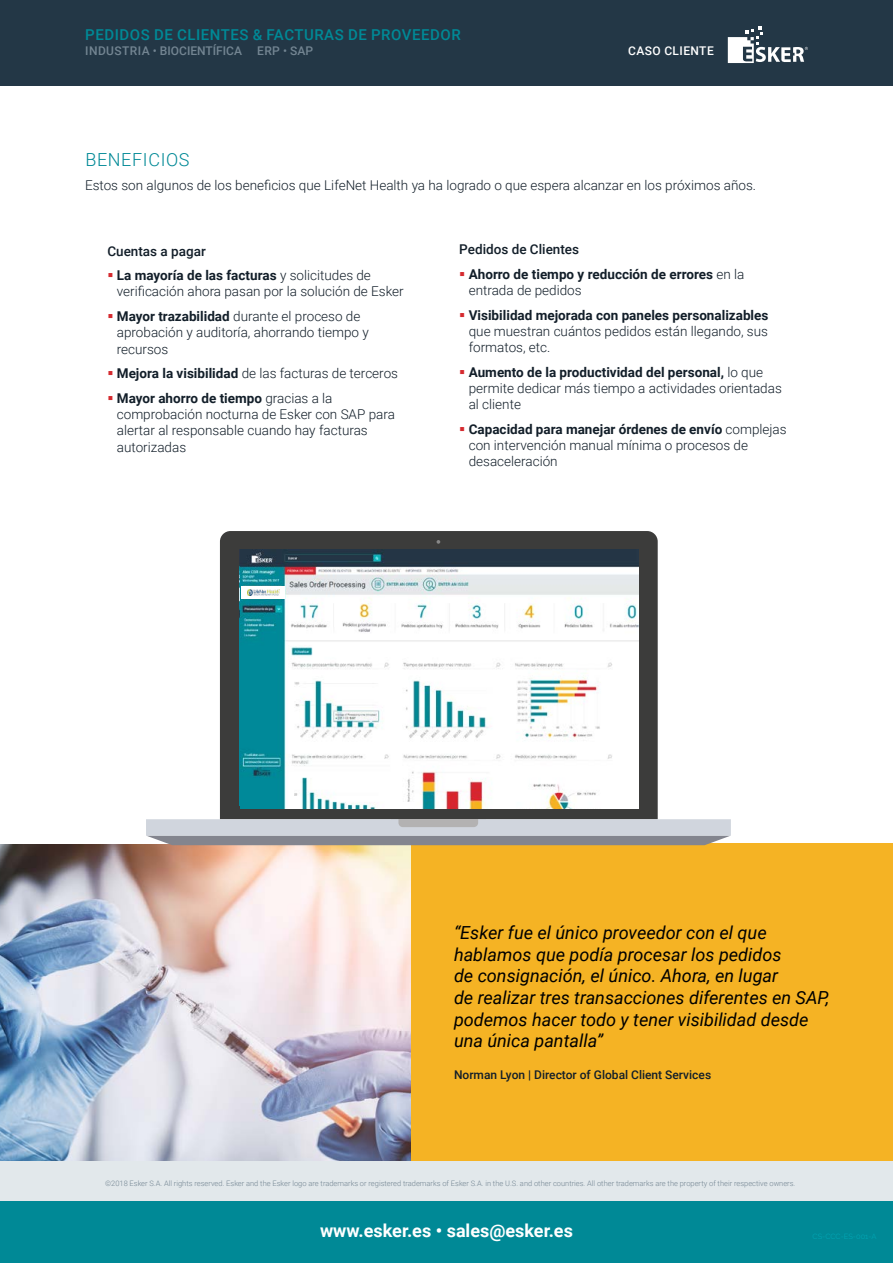
<style>
.page{position:relative;width:893px;height:1263px;background:#fff}
.page>*{position:absolute;margin:0;border:0;box-sizing:border-box;transform-origin:0 0}
.t1{font:italic 18px/21.6px "Roboto";color:#000}
.t2{font:700 18px "Roboto";color:#fff}
.t3{font:300 18px "Roboto";letter-spacing:.035em;color:#008996}
.t4{font:500 15px "Roboto";letter-spacing:.035em;color:#008996}
.t5{font:300 13.5px/16.2px "Roboto";color:#121e29}
.t6{font:700 13.5px/16.2px "Roboto";color:#121e29}
.t7{font:500 13.5px "Roboto";color:#121e29}
.t8{font:500 12px "Roboto";color:#121e29}
.t9{font:500 12px "Roboto";color:#738592}
.t10{font:500 12px "Roboto";letter-spacing:.035em;color:#fff}
.t11{font:300 7.5px "Roboto";color:#738592}
.s1{font-weight:400}
.s2{color:#d52a2f}
.s3{font-weight:700}
.s4{font-weight:300}
</style>
<div class="page">
<div style="left:0;top:0;width:893px;height:85px;background:#233746"></div>
<svg style="left:728px;top:26px;width:80px;height:37px"></svg>
<div style="left:0;top:1159px;width:893px;height:43px;background:#e2e8eb"></div>
<img style="left:0;top:845px;width:411px;height:315px">
<div style="left:411px;top:843px;width:482px;height:318px;background:#f5b324"></div>
<svg style="left:220px;top:531px;width:438px;height:288px;background:#394040"></svg>
<svg style="left:437px;top:540px;width:3px;height:4px"></svg>
<svg style="left:146px;top:819px;width:585px;height:26px;background:#b5b9c0"></svg>
<img style="left:241px;top:550px;width:398px;height:259px">
<svg style="left:241px;top:586px;width:43px;height:13px"></svg>
<img style="left:247px;top:590px;width:33px;height:5px">
<div style="left:0;top:1201px;width:893px;height:62px;background:#008996"></div>
<p class="t4" style="left:85px;top:24px;width:377px">PEDIDOS DE CLIENTES &amp; FACTURAS DE PROVEEDOR</p>
<p class="t9" style="left:85px;top:42px;width:158px">INDUSTRIA <span class="s1">•</span> BIOCIENTÍFICA</p>
<p class="t9" style="left:257px;top:42px;width:57px">ERP <span class="s1">•</span> SAP</p>
<p class="t10" style="left:628px;top:43px;width:87px">CASO CLIENTE</p>
<h1 class="t3" style="left:85px;top:147px;width:106px">BENEFICIOS</h1>
<p class="t5" style="left:85px;top:177px;width:673px">Estos son algunos de los beneficios que LifeNet Health ya ha logrado o que espera alcanzar en los próximos años.</p>
<p class="t7" style="left:107px;top:241px;width:100px">Cuentas a pagar</p>
<p class="t5" style="left:117px;top:267px;width:288px;text-indent:-9px"><span class="s2">▪</span> <span class="s3">La mayoría de las facturas</span> y solicitudes de verificación ahora pasan por la solución de Esker</p>
<p class="t5" style="left:117px;top:308px;width:253px;text-indent:-9px"><span class="s2">▪</span> <span class="s3">Mayor trazabilidad</span> durante el proceso de aprobación y auditoría, ahorrando tiempo y recursos</p>
<p class="t5" style="left:107px;top:365px;width:292px"><span class="s2">▪</span> <span class="s3">Mejora la visibilidad</span> de las facturas de terceros</p>
<p class="t5" style="left:117px;top:390px;width:280px;text-indent:-9px"><span class="s2">▪</span> <span class="s3">Mayor ahorro de tiempo</span> gracias a la comprobación nocturna de Esker con SAP para alertar al responsable cuando hay facturas autorizadas</p>
<p class="t7" style="left:459px;top:240px;width:121px">Pedidos de Clientes</p>
<p class="t6" style="left:469px;top:266px;width:277px;text-indent:-9px"><span class="s2">▪</span> Ahorro de tiempo y reducción de errores <span class="s4">en la entrada de pedidos</span></p>
<p class="t5" style="left:469px;top:306px;width:301px;text-align:justify;text-indent:-9px"><span class="s2">▪</span> <span class="s3">Visibilidad mejorada con paneles personalizables </span>que muestran cuántos pedidos están llegando, sus formatos, etc.</p>
<p class="t5" style="left:469px;top:364px;width:315px;text-indent:-9px"><span class="s2">▪</span> <span class="s3">Aumento de la productividad del personal,</span> lo que permite dedicar más tiempo a actividades orientadas al cliente</p>
<p class="t5" style="left:469px;top:421px;width:319px;text-indent:-9px"><span class="s2">▪</span> <span class="s3">Capacidad para manejar órdenes de envío</span> complejas con intervención manual mínima o procesos de desaceleración</p>
<p class="t1" style="left:454px;top:921px;width:377px">“Esker fue el único proveedor con el que hablamos que podía procesar los pedidos<br>de consignación, el único. Ahora, en lugar<br>de realizar tres transacciones diferentes en SAP, podemos hacer todo y tener visibilidad desde una única pantalla”</p>
<p class="t8" style="left:454px;top:1066px;width:259px">Norman Lyon | Director of Global Client Services</p>
<p class="t11" style="left:105px;top:1178px;width:692px">©2018 Esker S.A. All rights reserved. Esker and the Esker logo are trademarks or registered trademarks of Esker S.A. in the U.S. and other countries. All other trademarks are the property of their respective owners.</p>
<h1 class="t2" style="left:320px;top:1217px;width:254px">www.esker.es • sales@esker.es</h1>
</div>
